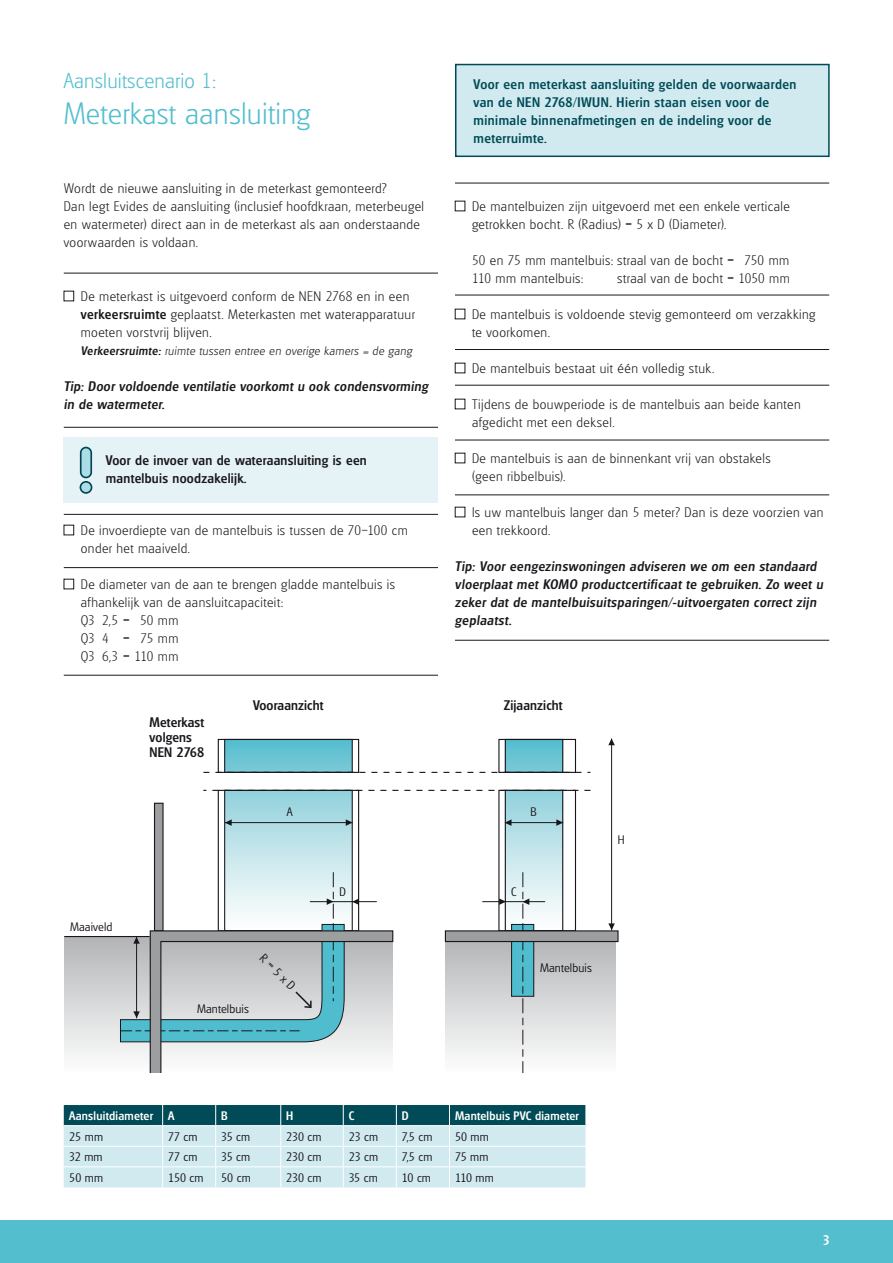
<style>
.page{position:relative;width:893px;height:1263px;background:#fff}
.page>*{position:absolute;margin:0;border:0;box-sizing:border-box;transform-origin:0 0}
.t1{font:200 30px "Glasgow";letter-spacing:.01em;color:#52bece}
.t2{font:200 21px "Glasgow";letter-spacing:.01em;color:#52bece}
.t3{font:200 13.5px/18px "Glasgow";letter-spacing:.03em;color:#1a171c}
.t4{font:500 13.5px/18px "Iglasgow";letter-spacing:.03em;color:#1a171c}
.t5{font:500 13.5px/18px "Glasgow";letter-spacing:.035em;color:#004b57}
.t6{font:500 13.5px/15px "Glasgow";letter-spacing:.015em;color:#1a171c}
.t7{font:500 13.5px "Glasgow";color:#fff}
.t8{font:300 12px "Glasgow";letter-spacing:.005em;color:#1a171c}
.t9{font:200 12px "Iglasgow";letter-spacing:.035em;color:#1a171c}
.t10{font:500 12px "Glasgow";letter-spacing:.02em;color:#fff}
.s1{font-weight:500}
</style>
<div class="page">
<div style="left:0;top:1220px;width:893px;height:43px;background:#52bece"></div>
<div style="left:64px;top:291px;width:10px;height:10px;border:1px solid #1a171c"></div>
<div style="left:64px;top:525px;width:10px;height:10px;border:1px solid #1a171c"></div>
<div style="left:64px;top:579px;width:10px;height:10px;border:1px solid #1a171c"></div>
<div style="left:445px;top:936px;width:171px;height:137px;background:linear-gradient(to bottom,#b1b3b5,#feffff)"></div>
<div style="left:64px;top:936px;width:329px;height:137px;background:linear-gradient(to bottom,#b2b4b6,#fefefe)"></div>
<hr style="left:64px;top:936px;width:85px;height:1px;background:#1a171c">
<hr style="left:611px;top:738px;width:1px;height:192px;background:#1a171c">
<svg style="left:608px;top:923px;width:7px;height:7px"></svg>
<svg style="left:608px;top:738px;width:7px;height:7px"></svg>
<div style="left:445px;top:931px;width:173px;height:10px;background:#9c9e9f"></div>
<div style="left:445px;top:930px;width:174px;height:12px;border:1px solid #1a171c"></div>
<svg style="left:120px;top:738px;width:470px;height:335px"></svg>
<svg style="left:64px;top:1105px;width:521px;height:82px;background:#9fc4ca"></svg>
<hr style="left:64px;top:273px;width:374px;height:1px;background:#1a171c">
<hr style="left:64px;top:427px;width:374px;height:1px;background:#1a171c">
<hr style="left:64px;top:514px;width:374px;height:1px;background:#1a171c">
<hr style="left:64px;top:567px;width:374px;height:1px;background:#1a171c">
<hr style="left:64px;top:675px;width:374px;height:1px;background:#1a171c">
<hr style="left:455px;top:640px;width:374px;height:1px;background:#1a171c">
<hr style="left:455px;top:295px;width:374px;height:1px;background:#1a171c">
<hr style="left:455px;top:349px;width:374px;height:1px;background:#1a171c">
<hr style="left:455px;top:385px;width:374px;height:1px;background:#1a171c">
<hr style="left:455px;top:440px;width:374px;height:1px;background:#1a171c">
<hr style="left:455px;top:495px;width:374px;height:1px;background:#1a171c">
<hr style="left:455px;top:183px;width:374px;height:1px;background:#1a171c">
<div style="left:456px;top:65px;width:373px;height:91px;background:#d0eaef"></div>
<div style="left:455px;top:64px;width:375px;height:93px;border:2px solid #004b57"></div>
<div style="left:64px;top:438px;width:374px;height:65px;background:#e5f3f6"></div>
<svg style="left:80px;top:447px;width:12px;height:47px"></svg>
<h2 class="t2" style="left:64px;top:68px;width:154px">Aansluitscenario 1:</h2>
<h1 class="t1" style="left:64px;top:96px;width:248px">Meterkast aansluiting</h1>
<p class="t3" style="left:64px;top:179px;width:362px">Wordt de nieuwe aansluiting in de meterkast gemonteerd?<br>Dan legt Evides de aansluiting (inclusief hoofdkraan, meterbeugel en watermeter) direct aan in de meterkast als aan onderstaande voorwaarden is voldaan.</p>
<p class="t3" style="left:81px;top:287px;width:336px">De meterkast is uitgevoerd conform de NEN 2768 en in een <span class="s1">verkeersruimte</span> geplaatst. Meterkasten met waterapparatuur moeten vorstvrij blijven.</p>
<p class="t9" style="left:81px;top:344px;width:333px"><span class="s1">Verkeersruimte:</span> ruimte tussen entree en overige kamers = de gang</p>
<p class="t4" style="left:64px;top:377px;width:366px">Tip: Door voldoende ventilatie voorkomt u ook condensvorming in de watermeter.</p>
<p class="t6" style="left:106px;top:451px;width:262px;line-height:18px">Voor de invoer van de wateraansluiting is een mantelbuis noodzakelijk.</p>
<p class="t3" style="left:81px;top:521px;width:328px">De invoerdiepte van de mantelbuis is tussen de 70–100 cm onder het maaiveld.</p>
<p class="t3" style="left:81px;top:575px;width:316px">De diameter van de aan te brengen gladde mantelbuis is afhankelijk van de aansluitcapaciteit:<br>Q3 2,5 = 50 mm<br>Q3 4 = 75 mm<br>Q3 6,3 = 110 mm</p>
<p class="t6" style="left:150px;top:714px;width:56px">Meterkast volgens<br>NEN 2768</p>
<p class="t6" style="left:253px;top:697px;width:72px">Vooraanzicht</p>
<p class="t5" style="left:473px;top:75px;width:324px">Voor een meterkast aansluiting gelden de voorwaarden van de NEN 2768/IWUN. Hierin staan eisen voor de minimale binnenafmetingen en de indeling voor de meterruimte.</p>
<p class="t3" style="left:472px;top:197px;width:319px">De mantelbuizen zijn uitgevoerd met een enkele verticale getrokken bocht. R (Radius) = 5 x D (Diameter).</p>
<p class="t3" style="left:472px;top:251px;width:319px">50 en 75 mm mantelbuis: straal van de bocht = 750 mm<br>110 mm mantelbuis:</p>
<p class="t3" style="left:617px;top:269px;width:174px">straal van de bocht = 1050 mm</p>
<p class="t3" style="left:472px;top:305px;width:345px">De mantelbuis is voldoende stevig gemonteerd om verzakking te voorkomen.</p>
<p class="t3" style="left:472px;top:359px;width:244px">De mantelbuis bestaat uit één volledig stuk.</p>
<p class="t3" style="left:472px;top:395px;width:330px">Tijdens de bouwperiode is de mantelbuis aan beide kanten afgedicht met een deksel.</p>
<p class="t3" style="left:472px;top:449px;width:300px">De mantelbuis is aan de binnenkant vrij van obstakels (geen ribbelbuis).</p>
<p class="t3" style="left:472px;top:503px;width:353px">Is uw mantelbuis langer dan 5 meter? Dan is deze voorzien van een trekkoord.</p>
<p class="t4" style="left:455px;top:557px;width:370px">Tip: Voor eengezinswoningen adviseren we om een standaard vloerplaat met KOMO productcertificaat te gebruiken. Zo weet u zeker dat de mantelbuisuitsparingen/-uitvoergaten correct zijn geplaatst.</p>
<p class="t6" style="left:504px;top:697px;width:60px">Zijaanzicht</p>
<p class="t8" style="left:70px;top:920px;width:44px">Maaiveld</p>
<p class="t8" style="left:287px;top:805px;width:7px">A</p>
<p class="t8" style="left:530px;top:805px;width:8px">B</p>
<p class="t8" style="left:197px;top:1002px;width:53px">Mantelbuis</p>
<p class="t8" style="left:267px;top:951px;width:46px;rotate:45deg">R = 5 x D</p>
<p class="t8" style="left:339px;top:885px;width:8px">D</p>
<p class="t8" style="left:511px;top:885px;width:7px">C</p>
<p class="t8" style="left:540px;top:961px;width:53px">Mantelbuis</p>
<p class="t8" style="left:618px;top:833px;width:8px">H</p>
<p class="t10" style="left:69px;top:1109px;width:85px">Aansluitdiameter</p>
<p class="t10" style="left:168px;top:1109px;width:8px">A</p>
<p class="t10" style="left:221px;top:1109px;width:8px">B</p>
<p class="t10" style="left:286px;top:1109px;width:9px">H</p>
<p class="t10" style="left:349px;top:1109px;width:7px">C</p>
<p class="t10" style="left:402px;top:1109px;width:8px">D</p>
<p class="t10" style="left:455px;top:1109px;width:125px">Mantelbuis PVC diameter</p>
<p class="t8" style="left:69px;top:1129px;width:35px">25 mm</p>
<p class="t8" style="left:168px;top:1129px;width:31px">77 cm</p>
<p class="t8" style="left:221px;top:1129px;width:30px">35 cm</p>
<p class="t8" style="left:286px;top:1129px;width:37px">230 cm</p>
<p class="t8" style="left:349px;top:1129px;width:31px">23 cm</p>
<p class="t8" style="left:402px;top:1129px;width:32px">7,5 cm</p>
<p class="t8" style="left:455px;top:1129px;width:35px">50 mm</p>
<p class="t8" style="left:69px;top:1150px;width:35px">32 mm</p>
<p class="t8" style="left:168px;top:1150px;width:31px">77 cm</p>
<p class="t8" style="left:221px;top:1150px;width:30px">35 cm</p>
<p class="t8" style="left:286px;top:1150px;width:37px">230 cm</p>
<p class="t8" style="left:349px;top:1150px;width:31px">23 cm</p>
<p class="t8" style="left:402px;top:1150px;width:32px">7,5 cm</p>
<p class="t8" style="left:455px;top:1150px;width:35px">75 mm</p>
<p class="t8" style="left:69px;top:1171px;width:35px">50 mm</p>
<p class="t8" style="left:168px;top:1171px;width:37px">150 cm</p>
<p class="t8" style="left:221px;top:1171px;width:31px">50 cm</p>
<p class="t8" style="left:286px;top:1171px;width:37px">230 cm</p>
<p class="t8" style="left:349px;top:1171px;width:30px">35 cm</p>
<p class="t8" style="left:402px;top:1171px;width:31px">10 cm</p>
<p class="t8" style="left:455px;top:1171px;width:40px">110 mm</p>
<p class="t7" style="left:823px;top:1232px;width:9px">3</p>
</div>
